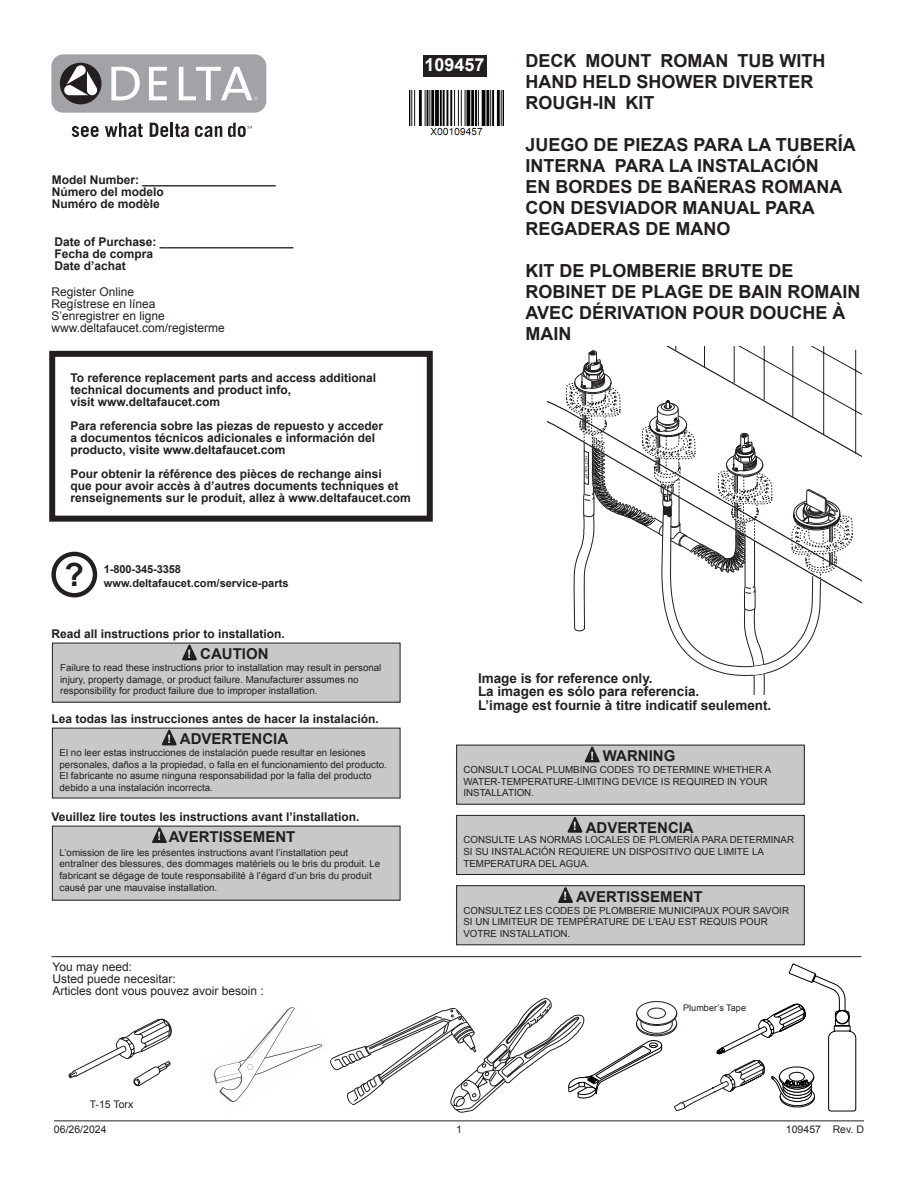
<style>
.page{position:relative;width:918px;height:1188px;background:#fff}
.page>*{position:absolute;margin:0;border:0;box-sizing:border-box;transform-origin:0 0}
.t1{font:700 31.95px "Arial";color:#231f20}
.t2{font:700 18px/21px "Arial";color:#231f20}
.t3{font:700 18px "Arial";color:#fff}
.t4{font:700 15px "Arial";color:#231f20}
.t5{font:700 13.5px/13.5px "Arial";color:#231f20}
.t6{font:700 12px/12px "Arial";color:#231f20}
.t7{font:12px/12px "Arial";color:#231f20}
.t8{font:700 11.55px "Arial";color:#fff;scale:.93 1}
.t9{font:700 11.1px "Arial";color:#231f20}
.t10{font:10.5px "Arial";color:#231f20}
.t11{font:9.75px/11.7px "Arial";color:#231f20}
.t12{font:9.15px "Arial";color:#231f20}
.s1{font-size:11.55px;color:#fff}
</style>
<div class="page">
<hr style="left:54px;top:1120px;width:810px;height:1px;background:#231f20">
<div style="left:52px;top:643px;width:348px;height:59px;background:#c7c8ca"></div>
<svg style="left:182px;top:645px;width:15px;height:15px"></svg>
<div style="left:52px;top:826px;width:348px;height:74px;background:#c7c8ca"></div>
<svg style="left:152px;top:827px;width:15px;height:16px"></svg>
<div style="left:52px;top:728px;width:348px;height:70px;background:#c7c8ca"></div>
<svg style="left:162px;top:730px;width:14px;height:15px"></svg>
<img style="left:409px;top:90px;width:95px;height:46px">
<svg style="left:68px;top:1019px;width:104px;height:67px"></svg>
<div style="left:51px;top:552px;width:46px;height:45px;border:4px solid #231f20;border-radius:50%"></div>
<div style="left:457px;top:745px;width:347px;height:59px;background:#c7c8ca"></div>
<svg style="left:585px;top:747px;width:14px;height:15px"></svg>
<div style="left:457px;top:815px;width:347px;height:60px;background:#c7c8ca"></div>
<div style="left:456px;top:815px;width:349px;height:60px;border:1px solid #231f20"></div>
<svg style="left:568px;top:817px;width:14px;height:16px"></svg>
<div style="left:457px;top:886px;width:347px;height:59px;background:#c7c8ca"></div>
<div style="left:456px;top:886px;width:349px;height:59px;border:1px solid #231f20"></div>
<svg style="left:558px;top:887px;width:15px;height:16px"></svg>
<div style="left:49px;top:351px;width:384px;height:171px;border:6px solid #231f20"></div>
<div style="left:423px;top:55px;width:64px;height:22px;background:#231f20"></div>
<div style="left:51px;top:54px;width:215px;height:59px;background:#a1a3a6;border-radius:12px"></div>
<div style="left:60px;top:63px;width:41px;height:41px;background:#231f20;border-radius:50%"></div>
<svg style="left:111px;top:67px;width:29px;height:33px"></svg>
<svg style="left:149px;top:67px;width:18px;height:33px"></svg>
<svg style="left:179px;top:67px;width:79px;height:33px"></svg>
<svg style="left:64px;top:65px;width:34px;height:31px"></svg>
<svg style="left:72px;top:126px;width:27px;height:11px"></svg>
<svg style="left:105px;top:123px;width:38px;height:14px"></svg>
<svg style="left:150px;top:123px;width:39px;height:14px"></svg>
<svg style="left:195px;top:126px;width:27px;height:11px"></svg>
<svg style="left:228px;top:123px;width:24px;height:14px"></svg>
<svg style="left:548px;top:347px;width:313px;height:348px"></svg>
<svg style="left:214px;top:1007px;width:108px;height:95px"></svg>
<svg style="left:330px;top:963px;width:526px;height:149px"></svg>
<hr style="left:51px;top:956px;width:810px;height:1px;background:#231f20">
<h2 class="t3" style="left:425px;top:53px;width:62px">109457</h2>
<p class="t6" style="left:52px;top:174px;width:226px">Model Number: ____________________<br>Número del modelo<br>Numéro de modèle</p>
<p class="t6" style="left:55px;top:236px;width:240px">Date of Purchase: ____________________<br>Fecha de compra<br>Date d’achat</p>
<p class="t7" style="left:51px;top:286px;width:175px">Register Online<br>Regístrese en línea<br>S’enregistrer en ligne www.deltafaucet.com/registerme</p>
<p class="t6" style="left:70px;top:373px;width:307px">To reference replacement parts and access additional technical documents and product info,<br>visit www.deltafaucet.com</p>
<p class="t6" style="left:70px;top:421px;width:314px">Para referencia sobre las piezas de repuesto y acceder a documentos técnicos adicionales e información del producto, visite www.deltafaucet.com</p>
<p class="t6" style="left:70px;top:469px;width:342px">Pour obtenir la référence des pièces de rechange ainsi<br>que pour avoir accès à d’autres documents techniques et renseignements sur le produit, allez à www.deltafaucet.com</p>
<h2 class="t2" style="left:526px;top:51px;width:301px">DECK MOUNT ROMAN TUB WITH<br>HAND HELD SHOWER DIVERTER<br>ROUGH-IN KIT</h2>
<h2 class="t2" style="left:526px;top:135px;width:332px">JUEGO DE PIEZAS PARA LA TUBERÍA<br>INTERNA PARA LA INSTALACIÓN<br>EN BORDES DE BAÑERAS ROMANA<br>CON DESVIADOR MANUAL PARA<br>REGADERAS DE MANO</h2>
<h2 class="t2" style="left:526px;top:261px;width:337px">KIT DE PLOMBERIE BRUTE DE<br>ROBINET DE PLAGE DE BAIN ROMAIN<br>AVEC DÉRIVATION POUR DOUCHE À<br>MAIN</h2>
<h1 class="t1" style="left:65px;top:554px;width:21px">?</h1>
<p class="t9" style="left:104px;top:562px;width:79px">1-800-345-3358</p>
<p class="t9" style="left:104px;top:575px;width:186px">www.deltafaucet.com/service-parts</p>
<p class="t6" style="left:51px;top:629px;width:235px">Read all instructions prior to installation.</p>
<h3 class="t4" style="left:200px;top:644px;width:70px">CAUTION</h3>
<p class="t8" style="left:188px;top:646px;width:5px">!</p>
<p class="t11" style="left:60px;top:662px;width:323px">Failure to read these instructions prior to installation may result in personal injury, property damage, or product failure. Manufacturer assumes no responsibility for product failure due to improper installation.</p>
<p class="t6" style="left:51px;top:713px;width:329px">Lea todas las instrucciones antes de hacer la instalación.</p>
<h3 class="t4" style="left:180px;top:729px;width:110px">ADVERTENCIA</h3>
<p class="t8" style="left:167px;top:731px;width:5px">!</p>
<p class="t11" style="left:60px;top:747px;width:329px">El no leer estas instrucciones de instalación puede resultar en lesiones personales, daños a la propiedad, o falla en el funcionamiento del producto.<br>El fabricante no asume ninguna responsabilidad por la falla del producto debido a una instalación incorrecta.</p>
<p class="t6" style="left:51px;top:811px;width:310px">Veuillez lire toutes les instructions avant l’installation.</p>
<h3 class="t4" style="left:158px;top:827px;width:139px"><span class="s1">!</span> AVERTISSEMENT</h3>
<p class="t11" style="left:60px;top:846px;width:322px">L’omission de lire les présentes instructions avant l’installation peut entraîner des blessures, des dommages matériels ou le bris du produit. Le fabricant se dégage de toute responsabilité à l’égard d’un bris du produit causé par une mauvaise installation.</p>
<p class="t7" style="left:53px;top:961px;width:213px">You may need:<br>Usted puede necesitar:<br>Articles dont vous pouvez avoir besoin :</p>
<h3 class="t5" style="left:478px;top:672px;width:295px">Image is for reference only.<br>La imagen es sólo para referencia.<br>L’image est fournie à titre indicatif seulement.</h3>
<h3 class="t4" style="left:590px;top:746px;width:87px"><span class="s1">!</span> WARNING</h3>
<p class="t11" style="left:463px;top:764px;width:309px">CONSULT LOCAL PLUMBING CODES TO DETERMINE WHETHER A<br>WATER-TEMPERATURE-LIMITING DEVICE IS REQUIRED IN YOUR<br>INSTALLATION.</p>
<h3 class="t4" style="left:573px;top:817px;width:122px"><sup>!</sup> ADVERTENCIA</h3>
<p class="t11" style="left:463px;top:834px;width:332px">CONSULTE LAS NORMAS LOCALES DE PLOMERÍA PARA DETERMINAR<br>SI SU INSTALACIÓN REQUIERE UN DISPOSITIVO QUE LIMITE LA<br>TEMPERATURA DEL AGUA.</p>
<h3 class="t4" style="left:564px;top:887px;width:141px"><span class="s1">!</span> AVERTISSEMENT</h3>
<p class="t11" style="left:463px;top:904px;width:327px">CONSULTEZ LES CODES DE PLOMBERIE MUNICIPAUX POUR SAVOIR<br>SI UN LIMITEUR DE TEMPÉRATURE DE L’EAU EST REQUIS POUR<br>VOTRE INSTALLATION.</p>
<p class="t12" style="left:683px;top:1002px;width:64px">Plumber’s Tape</p>
<p class="t10" style="left:90px;top:1098px;width:45px">T-15 Torx</p>
<p class="t10" style="left:54px;top:1123px;width:54px">06/26/2024</p>
<p class="t10" style="left:456px;top:1124px;width:7px">1</p>
<p class="t10" style="left:786px;top:1123px;width:80px">109457 Rev. D</p>
</div>
